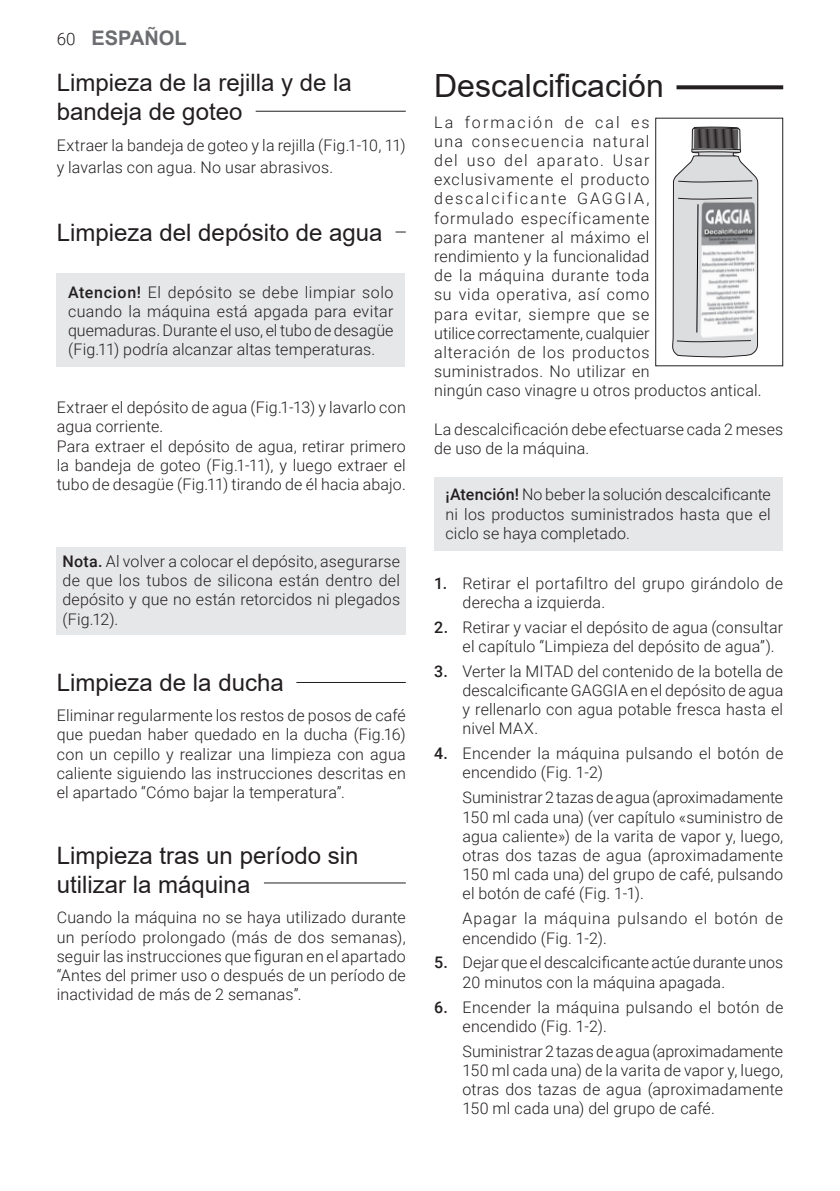
<style>
.page{position:relative;width:840px;height:1191px;background:#fff}
.page>*{position:absolute;margin:0;border:0;box-sizing:border-box;transform-origin:0 0}
.Titolo{font:32px "Arial";color:#231f20}
.Sotto_Titolo{font:24px/28.8px "Arial";color:#231f20}
.t1{font:700 20px "Arial";color:#6c6d70}
.Rientro_negativo{font:300 16px/19.2px "Roboto";letter-spacing:.01em;color:#231f20}
.Corpo_testo{font:300 16px/19.2px "Roboto";letter-spacing:.015em;color:#231f20}
.Corpo_testo_Obliquo{font:300 16px/19.2px "Roboto";letter-spacing:.01em;color:#231f20;text-align:justify}
.Corpo_testo-2{font:300 16px/19.2px "Roboto";letter-spacing:.045em;color:#231f20}
.Rientro_negativo-2{font:300 16px/19.2px "Roboto";letter-spacing:.05em;color:#231f20}
.s1{font-family:"Roboto";font-weight:300;font-size:17px;color:#231f20}
.s2{font-weight:500}
</style>
<div class="page">
<div style="left:57px;top:547px;width:348px;height:88px;background:#e6e7e9"></div>
<svg style="left:672px;top:127px;width:87px;height:230px"></svg>
<div style="left:654px;top:118px;width:128px;height:248px;border:1px solid #231f20"></div>
<div style="left:57px;top:274px;width:347px;height:93px;background:#e6e7e9"></div>
<div style="left:434px;top:477px;width:347px;height:73px;background:#e6e7e9"></div>
<hr style="left:296px;top:682px;width:109px;height:1px;background:#231f20">
<hr style="left:264px;top:882px;width:141px;height:1px;background:#231f20">
<svg style="left:676px;top:85px;width:106px;height:4px"></svg>
<hr style="left:255px;top:111px;width:150px;height:1px;background:#231f20">
<p class="t1" style="left:57px;top:24px;width:131px"><span class="s1">60</span> ESPAÑOL</p>
<p class="Sotto_Titolo" style="left:57px;top:68px;width:296px">Limpieza de la rejilla y de la bandeja de goteo</p>
<p class="Corpo_testo" style="left:57px;top:133px;width:350px;line-height:22px">Extraer la bandeja de goteo y la rejilla (Fig.1-10, 11) y lavarlas con agua. No usar abrasivos.</p>
<p class="Sotto_Titolo" style="left:57px;top:218px;width:327px">Limpieza del depósito de agua</p>
<p class="Corpo_testo_Obliquo" style="left:68px;top:282px;width:327px"><span class="s2">Atencion!</span> El depósito se debe limpiar solo cuando la máquina está apgada para evitar quemaduras. Durante el uso, el tubo de desagüe (Fig.11) podría alcanzar altas temperaturas.</p>
<p class="Corpo_testo" style="left:57px;top:397px;width:350px">Extraer el depósito de agua (Fig.1-13) y lavarlo con agua corriente.</p>
<p class="Corpo_testo" style="left:57px;top:436px;width:350px;text-align:justify">Para extraer el depósito de agua, retirar primero la bandeja de goteo (Fig.1-11), y luego extraer el tubo de desagüe (Fig.11) tirando de él hacia abajo.</p>
<p class="Corpo_testo_Obliquo" style="left:62px;top:551px;width:339px"><span class="s2">Nota.</span> Al volver a colocar el depósito, asegurarse de que los tubos de silicona están dentro del depósito y que no están retorcidos ni plegados (Fig.12).</p>
<p class="Sotto_Titolo" style="left:57px;top:667px;width:228px">Limpieza de la ducha</p>
<p class="Corpo_testo" style="left:57px;top:705px;width:350px;text-align:justify">Eliminar regularmente los restos de posos de café que puedan haber quedado en la ducha (Fig.16) con un cepillo y realizar una limpieza con agua caliente siguiendo las instrucciones descritas en el apartado “Cómo bajar la temperatura”.</p>
<p class="Sotto_Titolo" style="left:57px;top:841px;width:303px">Limpieza tras un período sin utilizar la máquina</p>
<p class="Corpo_testo" style="left:57px;top:907px;width:350px;text-align:justify">Cuando la máquina no se haya utilizado durante un período prolongado (más de dos semanas), seguir las instrucciones que figuran en el apartado “Antes del primer uso o después de un período de inactividad de más de 2 semanas”.</p>
<p class="Titolo" style="left:434px;top:64px;width:231px">Descalcificación</p>
<p class="Corpo_testo-2" style="left:434px;top:112px;width:329px">La formación de cal es<br>una consecuencia natural<br>del uso del aparato. Usar exclusivamente el producto descalcificante GAGGIA,<br>formulado específicamente<br>para mantener al máximo el<br>rendimiento y la funcionalidad<br>de la máquina durante toda<br>su vida operativa, así como<br>para evitar, siempre que se<br>utilice correctamente, cualquier<br>alteración de los productos suministrados. No utilizar en<br>ningún caso vinagre u otros productos antical.</p>
<p class="Corpo_testo" style="left:434px;top:419px;width:350px">La descalcificación debe efectuarse cada 2 meses de uso de la máquina.</p>
<p class="Corpo_testo_Obliquo" style="left:445px;top:484px;width:327px"><span class="s2">¡Atención!</span> No beber la solución descalcificante ni los productos suministrados hasta que el ciclo se haya completado.</p>
<p class="Rientro_negativo" style="left:462px;top:572px;width:322px;text-indent:-28px"><span class="s2">1.</span> Retirar el portafiltro del grupo girándolo de derecha a izquierda.</p>
<p class="Rientro_negativo" style="left:462px;top:617px;width:322px;text-indent:-28px"><span class="s2">2.</span> Retirar y vaciar el depósito de agua (consultar el capítulo “Limpieza del depósito de agua”).</p>
<p class="Rientro_negativo" style="left:462px;top:661px;width:322px;text-align:justify;text-indent:-28px"><span class="s2">3.</span> Verter la MITAD del contenido de la botella de descalcificante GAGGIA en el depósito de agua y rellenarlo con agua potable fresca hasta el nivel MAX.</p>
<p class="Rientro_negativo" style="left:462px;top:743px;width:322px;text-indent:-28px"><span class="s2">4.</span> Encender la máquina pulsando el botón de encendido (Fig. 1-2)</p>
<p class="Rientro_negativo" style="left:462px;top:787px;width:322px;text-align:justify">Suministrar 2 tazas de agua (aproximadamente 150 ml cada una) (ver capítulo «suministro de agua caliente») de la varita de vapor y, luego, otras dos tazas de agua (aproximadamente 150 ml cada una) del grupo de café, pulsando el botón de café (Fig. 1-1).</p>
<p class="Rientro_negativo-2" style="left:462px;top:908px;width:322px">Apagar la máquina pulsando el botón de encendido (Fig. 1-2).</p>
<p class="Rientro_negativo" style="left:462px;top:952px;width:322px;text-indent:-28px"><span class="s2">5.</span> Dejar que el descalcificante actúe durante unos<br>20 minutos con la máquina apagada.</p>
<p class="Rientro_negativo" style="left:462px;top:996px;width:322px;text-indent:-28px"><span class="s2">6.</span> Encender la máquina pulsando el botón de encendido (Fig. 1-2).</p>
<p class="Rientro_negativo" style="left:462px;top:1040px;width:322px;text-align:justify">Suministrar 2 tazas de agua (aproximadamente 150 ml cada una) de la varita de vapor y, luego, otras dos tazas de agua (aproximadamente 150 ml cada una) del grupo de café.</p>
</div>
